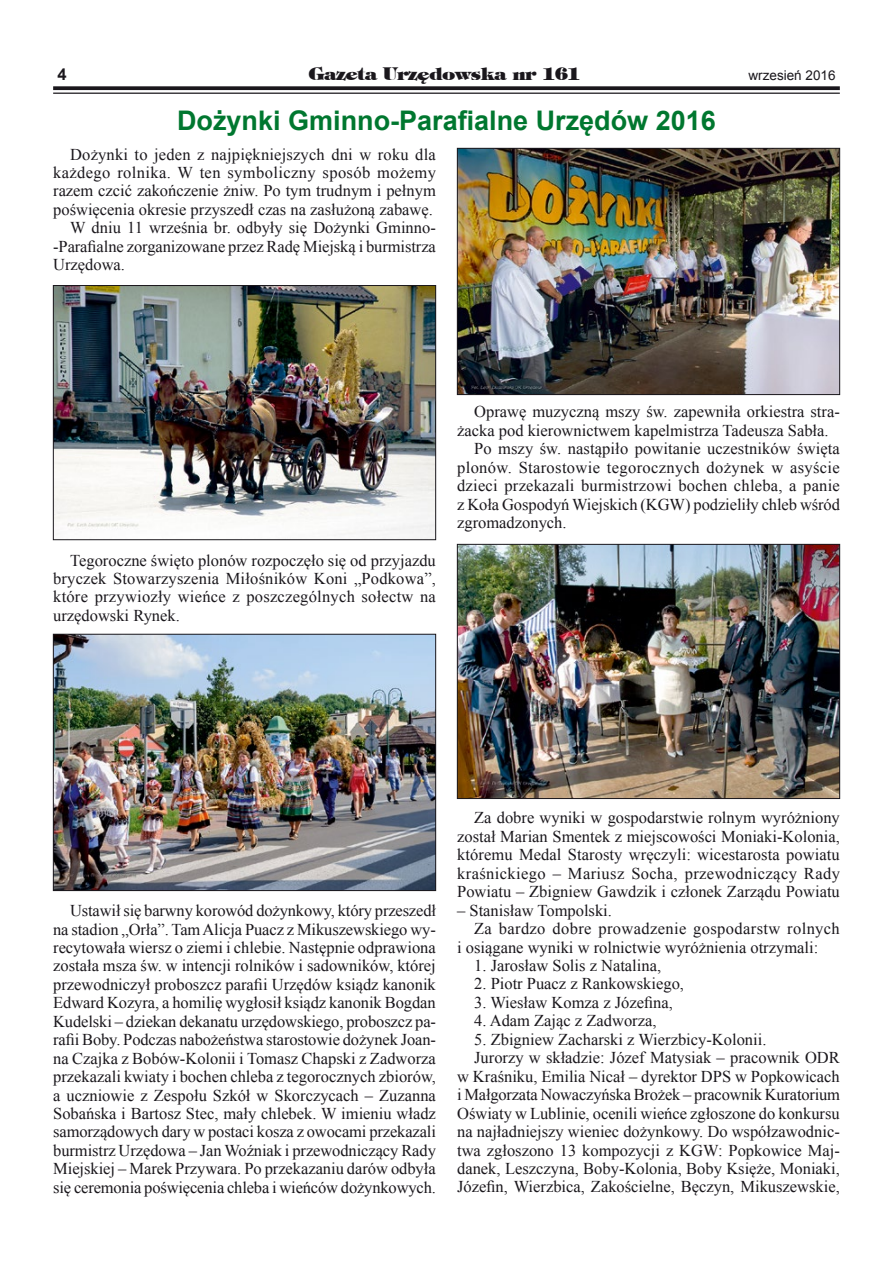
<style>
.page{position:relative;width:893px;height:1263px;background:#fff}
.page>*{position:absolute;margin:0;border:0;box-sizing:border-box;transform-origin:0 0}
.t1{font:700 27px "Arial";color:#00772f}
.t2{font:18px "Timpani Heavypl";color:#1a171c}
.t3{font:16.5px/18.5px "Times New Roman";color:#1a171c;text-align:justify}
.t4{font:16.5px "Times New Roman";letter-spacing:.02em;color:#1a171c}
.t5{font:16.5px "Times New Roman";letter-spacing:.025em;color:#1a171c}
.t6{font:700 16.5px "Arial";color:#1a171c}
.t7{font:13.5px "Arial";color:#1a171c}
</style>
<div class="page">
<svg style="left:53px;top:86px;width:787px;height:4px;background:#2c292e"></svg>
<hr style="left:53px;top:93px;width:787px;height:1px;background:#1a171c">
<img style="left:55px;top:287px;width:379px;height:251px">
<div style="left:53px;top:285px;width:383px;height:255px;border:1px solid #1a171c"></div>
<img style="left:55px;top:636px;width:379px;height:253px">
<div style="left:53px;top:634px;width:383px;height:257px;border:1px solid #1a171c"></div>
<img style="left:459px;top:150px;width:379px;height:243px">
<div style="left:457px;top:148px;width:383px;height:247px;border:1px solid #1a171c"></div>
<img style="left:459px;top:546px;width:379px;height:251px">
<div style="left:457px;top:544px;width:383px;height:255px;border:1px solid #1a171c"></div>
<p class="t6" style="left:57px;top:63px;width:11px">4</p>
<p class="t2" style="left:308px;top:61px;width:273px">Gazeta Urzêdowska nr 161</p>
<p class="t7" style="left:748px;top:66px;width:89px">wrzesień 2016</p>
<h1 class="t1" style="left:177px;top:103px;width:540px">Dożynki Gminno-Parafialne Urzędów 2016</h1>
<p class="t3" style="left:70px;top:145px;width:367px">Dożynki to jeden z najpiękniejszych dni w roku dla</p>
<p class="t5" style="left:53px;top:161px;width:384px">każdego rolnika. W ten symboliczny sposób możemy</p>
<p class="t3" style="left:53px;top:181px;width:384px">razem czcić zakończenie żniw. Po tym trudnym i pełnym</p>
<p class="t3" style="left:53px;top:200px;width:381px">poświęcenia okresie przyszedł czas na zasłużoną zabawę.</p>
<p class="t3" style="left:70px;top:218px;width:367px">W dniu 11 września br. odbyły się Dożynki Gminno-</p>
<p class="t3" style="left:53px;top:237px;width:384px">-Parafialne zorganizowane przez Radę Miejską i burmistrza</p>
<p class="t3" style="left:53px;top:255px;width:73px">Urzędowa.</p>
<p class="t3" style="left:53px;top:550px;width:384px;text-indent:17px">Tegoroczne święto plonów rozpoczęło się od przyjazdu bryczek Stowarzyszenia Miłośników Koni „Podkowa”, które przywiozły wieńce z poszczególnych sołectw na urzędowski Rynek.</p>
<p class="t3" style="left:474px;top:402px;width:367px">Oprawę muzyczną mszy św. zapewniła orkiestra stra-</p>
<p class="t3" style="left:457px;top:421px;width:373px">żacka pod kierownictwem kapelmistrza Tadeusza Sabła.</p>
<p class="t3" style="left:474px;top:439px;width:367px">Po mszy św. nastąpiło powitanie uczestników święta</p>
<p class="t4" style="left:457px;top:456px;width:384px">plonów. Starostowie tegorocznych dożynek w asyście</p>
<p class="t3" style="left:457px;top:476px;width:384px">dzieci przekazali burmistrzowi bochen chleba, a panie</p>
<p class="t3" style="left:457px;top:495px;width:384px">z Koła Gospodyń Wiejskich (KGW) podzieliły chleb wśród</p>
<p class="t3" style="left:457px;top:513px;width:111px">zgromadzonych.</p>
<p class="t3" style="left:53px;top:901px;width:384px;text-indent:17px">Ustawił się barwny korowód dożynkowy, który przeszedł na stadion „Orła”. Tam Alicja Puacz z Mikuszewskiego wy&shy;recytowała wiersz o ziemi i chlebie. Następnie odprawiona została msza św. w intencji rolników i sadowników, której przewodniczył proboszcz parafii Urzędów ksiądz kanonik Edward Kozyra, a homilię wygłosił ksiądz kanonik Bogdan Kudelski – dziekan dekanatu urzędowskiego, proboszcz pa&shy;rafii Boby. Podczas nabożeństwa starostowie dożynek Joan&shy;na Czajka z Bobów-Kolonii i Tomasz Chapski z Zadworza przekazali kwiaty i bochen chleba z tegorocznych zbiorów, a uczniowie z Zespołu Szkół w Skorczycach – Zuzanna Sobańska i Bartosz Stec, mały chlebek. W imieniu władz samorządowych dary w postaci kosza z owocami przekazali burmistrz Urzędowa – Jan Woźniak i przewodniczący Rady Miejskiej – Marek Przywara. Po przekazaniu darów odbyła się ceremonia poświęcenia chleba i wieńców dożynkowych.</p>
<p class="t3" style="left:457px;top:808px;width:384px;text-indent:17px">Za dobre wyniki w gospodarstwie rolnym wyróżniony został Marian Smentek z miejscowości Moniaki-Kolonia, któremu Medal Starosty wręczyli: wicestarosta powiatu kraśnickiego – Mariusz Socha, przewodniczący Rady Powiatu – Zbigniew Gawdzik i członek Zarządu Powiatu</p>
<p class="t3" style="left:457px;top:901px;width:156px">– Stanisław Tompolski.</p>
<p class="t4" style="left:474px;top:917px;width:367px">Za bardzo dobre prowadzenie gospodarstw rolnych</p>
<p class="t3" style="left:457px;top:937px;width:363px">i osiągane wyniki w rolnictwie wyróżnienia otrzymali:</p>
<p class="t3" style="left:474px;top:956px;width:188px">1. Jarosław Solis z Natalina,</p>
<p class="t3" style="left:474px;top:974px;width:211px">2. Piotr Puacz z Rankowskiego,</p>
<p class="t3" style="left:474px;top:993px;width:200px">3. Wiesław Komza z Józefina,</p>
<p class="t3" style="left:474px;top:1011px;width:184px">4. Adam Zając z Zadworza,</p>
<p class="t3" style="left:474px;top:1030px;width:294px">5. Zbigniew Zacharski z Wierzbicy-Kolonii.</p>
<p class="t3" style="left:474px;top:1048px;width:367px">Jurorzy w składzie: Józef Matysiak – pracownik ODR</p>
<p class="t3" style="left:457px;top:1067px;width:384px">w Kraśniku, Emilia Nicał – dyrektor DPS w Popkowicach</p>
<p class="t3" style="left:457px;top:1085px;width:384px">i Małgorzata Nowaczyńska Brożek – pracownik Kuratorium</p>
<p class="t3" style="left:457px;top:1103px;width:384px">Oświaty w Lublinie, ocenili wieńce zgłoszone do konkursu</p>
<p class="t3" style="left:457px;top:1122px;width:384px">na najładniejszy wieniec dożynkowy. Do współzawodnic-</p>
<p class="t3" style="left:457px;top:1140px;width:384px">twa zgłoszono 13 kompozycji z KGW: Popkowice Maj-</p>
<p class="t3" style="left:457px;top:1159px;width:384px">danek, Leszczyna, Boby-Kolonia, Boby Księże, Moniaki,</p>
<p class="t3" style="left:457px;top:1177px;width:384px">Józefin, Wierzbica, Zakościelne, Bęczyn, Mikuszewskie,</p>
</div>
